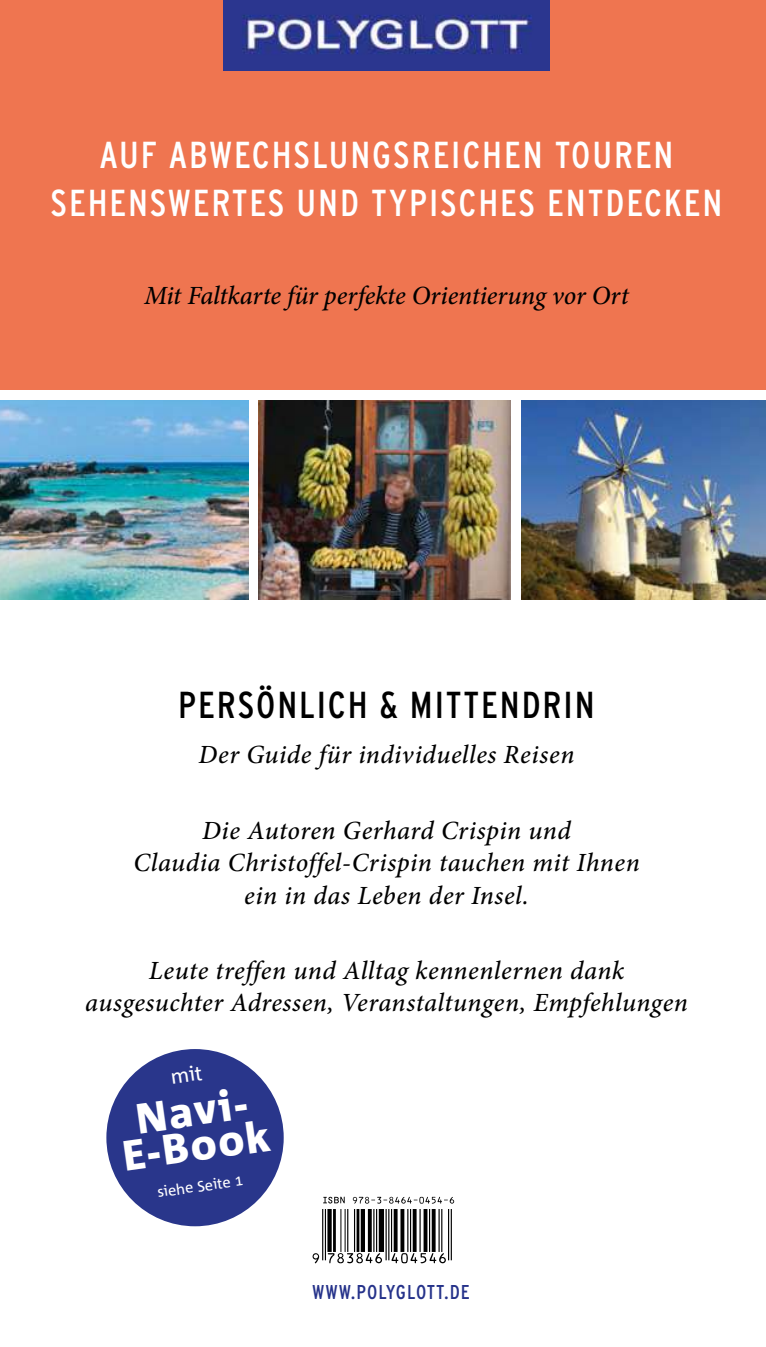
<style>
.page{position:relative;width:766px;height:1347px;background:#fff}
.page>*{position:absolute;margin:0;border:0;box-sizing:border-box;transform-origin:0 0}
.t1{font:800 42.5px/35px "Corpid E1 s";color:#fff;text-align:center}
.t2{font:condensed 37.5px/47.5px "Interstate";letter-spacing:.05em;color:#fff;text-align:center}
.t3{font:condensed 37.5px "Interstate";letter-spacing:.05em;color:#000}
.t4{font:italic 500 26.25px/32.5px "Minion Pro";letter-spacing:.015em;color:#000;text-align:center}
.t5{font:italic 500 26.25px "Minion Pro";letter-spacing:-.005em;color:#000}
.t6{font:condensed 20px "Interstate";letter-spacing:.05em;color:#25328a}
.t7{font:15px "Corpid E1 s";color:#fff}
</style>
<div class="page">
<img style="left:0;top:400px;width:248px;height:199px">
<img style="left:521px;top:400px;width:244px;height:199px">
<img style="left:259px;top:400px;width:251px;height:199px">
<div style="left:0;top:0;width:765px;height:390px;background:#ef7550"></div>
<img style="left:223px;top:0;width:326px;height:70px">
<svg style="left:315px;top:1196px;width:140px;height:68px"></svg>
<hr style="left:322px;top:1209px;width:1px;height:51px;background:#000">
<hr style="left:325px;top:1209px;width:1px;height:51px;background:#000">
<svg style="left:327px;top:1209px;width:4px;height:42px"></svg>
<hr style="left:333px;top:1209px;width:3px;height:42px;background:#000">
<hr style="left:340px;top:1209px;width:1px;height:42px;background:#000">
<hr style="left:344px;top:1209px;width:1px;height:42px;background:#000">
<hr style="left:347px;top:1209px;width:1px;height:42px;background:#000">
<hr style="left:354px;top:1209px;width:1px;height:42px;background:#000">
<hr style="left:356px;top:1209px;width:3px;height:42px;background:#000">
<div style="left:360px;top:1209px;width:5px;height:42px;background:#000"></div>
<hr style="left:368px;top:1209px;width:3px;height:42px;background:#000">
<hr style="left:373px;top:1209px;width:1px;height:42px;background:#000">
<hr style="left:376px;top:1209px;width:1px;height:42px;background:#000">
<div style="left:378px;top:1209px;width:6px;height:42px;background:#000"></div>
<hr style="left:385px;top:1209px;width:1px;height:51px;background:#000">
<hr style="left:388px;top:1209px;width:1px;height:51px;background:#000">
<hr style="left:391px;top:1209px;width:1px;height:42px;background:#000">
<svg style="left:393px;top:1209px;width:4px;height:42px"></svg>
<svg style="left:400px;top:1209px;width:4px;height:42px"></svg>
<hr style="left:407px;top:1209px;width:1px;height:42px;background:#000">
<hr style="left:410px;top:1209px;width:1px;height:42px;background:#000">
<svg style="left:412px;top:1209px;width:4px;height:42px"></svg>
<hr style="left:419px;top:1209px;width:1px;height:42px;background:#000">
<svg style="left:423px;top:1209px;width:4px;height:42px"></svg>
<hr style="left:429px;top:1209px;width:1px;height:42px;background:#000">
<svg style="left:431px;top:1209px;width:4px;height:42px"></svg>
<hr style="left:438px;top:1209px;width:1px;height:42px;background:#000">
<hr style="left:441px;top:1209px;width:1px;height:42px;background:#000">
<hr style="left:448px;top:1209px;width:1px;height:51px;background:#000">
<hr style="left:450px;top:1209px;width:2px;height:51px;background:#000">
<svg style="left:323px;top:1196px;width:21px;height:7px"></svg>
<svg style="left:353px;top:1196px;width:101px;height:7px"></svg>
<svg style="left:312px;top:1253px;width:7px;height:10px"></svg>
<svg style="left:328px;top:1253px;width:54px;height:10px"></svg>
<svg style="left:391px;top:1253px;width:55px;height:10px"></svg>
<div style="left:106px;top:1049px;width:177px;height:177px;background:#29368b;border-radius:50%"></div>
<div style="left:454px;top:1225px;width:97px;height:51px;background:#fff"></div>
<h2 class="t2" style="left:51px;top:131px;width:673px">AUF ABWECHSLUNGSREICHEN TOUREN<br>SEHENSWERTES UND TYPISCHES ENTDECKEN</h2>
<p class="t5" style="left:144px;top:285px;width:486px">Mit Faltkarte für perfekte Orientierung vor Ort</p>
<h2 class="t3" style="left:178px;top:683px;width:418px">PERSÖNLICH &amp; MITTENDRIN</h2>
<p class="t4" style="left:198px;top:741px;width:377px">Der Guide für individuelles Reisen</p>
<p class="t4" style="left:133px;top:816px;width:507px">Die Autoren Gerhard Crispin und<br>Claudia Christoffel-Crispin tauchen mit Ihnen ein in das Leben der Insel.</p>
<p class="t4" style="left:85px;top:956px;width:604px">Leute treffen und Alltag kennenlernen dank ausgesuchter Adressen, Veranstaltungen, Empfehlungen</p>
<h1 class="t1" style="left:115px;top:1104px;width:150px;rotate:-8deg">Navi-<br>E-Book</h1>
<p class="t7" style="left:156px;top:1183px;width:88px;rotate:-8deg">siehe Seite 1</p>
<p class="t6" style="left:312px;top:1280px;width:159px">WWW.POLYGLOTT.DE</p>
</div>
